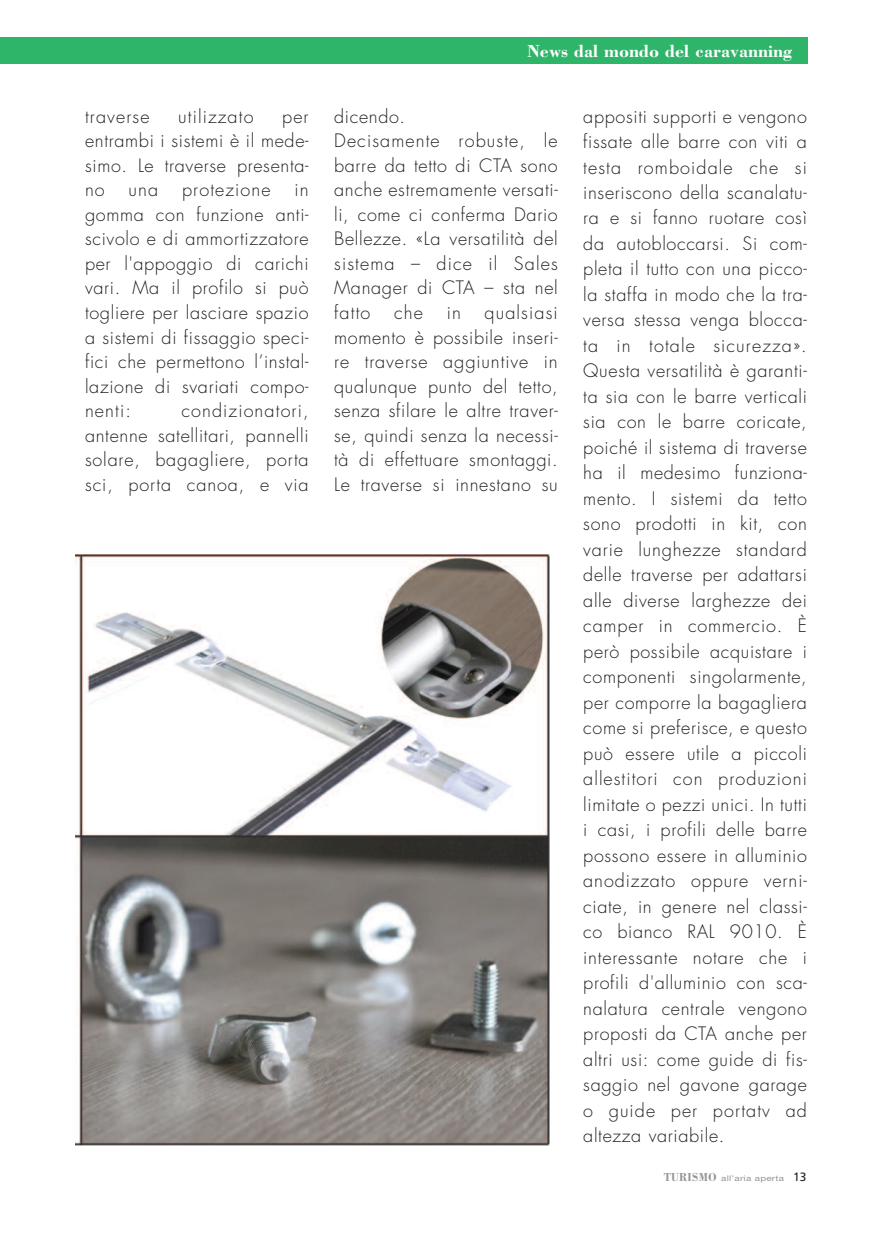
<style>
.page{position:relative;width:893px;height:1234px;background:#fff}
.page>*{position:absolute;margin:0;border:0;box-sizing:border-box;transform-origin:0 0}
.t1{font:300 18px/25.5px "Futura";letter-spacing:.035em;color:#231f20;text-align:justify}
.t2{font:300 18px "Futura";letter-spacing:.06em;color:#231f20}
.t3{font:700 18px "Bodoni";color:#fff}
.t4{font:7.8px "Helvetica Neue";letter-spacing:.03em;color:#939598;scale:1.25 1}
.s1{font-family:"Bodoni";font-weight:700;font-size:12px}
.s2{font-family:"Frutiger";font-size:12px;color:#231f20}
</style>
<div class="page">
<div style="left:0;top:38px;width:808px;height:26px;background:#2fb569"></div>
<img style="left:76px;top:554px;width:473px;height:591px">
<p class="t2" style="left:85px;top:108px;width:66px">traverse</p>
<p class="t2" style="left:178px;top:108px;width:77px">utilizzato</p>
<p class="t1" style="left:85px;top:105px;width:225px;line-height:24.6px;text-indent:197px">per entrambi i sistemi è il mede&shy;simo. Le traverse presenta&shy;no</p>
<p class="t1" style="left:85px;top:179px;width:225px;line-height:24.6px;text-indent:209px">in gomma con funzione anti&shy;scivolo e di ammortizzatore per l'appoggio di carichi vari. Ma il profilo si può togliere per lasciare spazio a sistemi di fissaggio speci&shy;fici che permettono l’instal&shy;lazione di svariati compo&shy;nenti:</p>
<p class="t1" style="left:129px;top:178px;width:31px">una</p>
<p class="t2" style="left:182px;top:181px;width:90px">protezione</p>
<p class="t1" style="left:85px;top:400px;width:225px;line-height:24.6px;text-indent:96px">condizionatori, antenne satellitari, pannelli solare, bagagliere, porta sci, porta canoa, e via</p>
<p class="t3" style="left:527px;top:40px;width:267px">News dal mondo del caravanning</p>
<p class="t1" style="left:334px;top:105px;width:225px;line-height:24.6px;text-align:left">dicendo.<br>Decisamente robuste, le barre da tetto di CTA sono anche estremamente versati&shy;li, come ci conferma Dario<br>Bellezze. «La versatilità del sistema – dice il Sales<br>Manager di CTA – sta nel fatto</p>
<p class="t1" style="left:334px;top:301px;width:225px;line-height:24.6px;text-indent:150px">qualsiasi momento è possibile inseri&shy;re traverse aggiuntive in qualunque punto del tetto, senza sfilare le altre traver&shy;se, quindi senza la necessi&shy;tà di effettuare smontaggi.<br>Le traverse si innestano su</p>
<p class="t1" style="left:394px;top:301px;width:30px">che</p>
<p class="t1" style="left:447px;top:301px;width:16px">in</p>
<p class="t1" style="left:583px;top:105px;width:225px">appositi supporti e vengono fissate alle barre con viti a testa romboidale che si inseriscono della scanalatu&shy;ra e si fanno ruotare così da autobloccarsi. Si com&shy;pleta il tutto con una picco&shy;la staffa in modo che la tra&shy;versa stessa venga blocca&shy;ta in totale sicurezza».<br>Questa versatilità è garanti&shy;ta sia con le barre verticali sia con le barre coricate, poiché il sistema di traverse ha il medesimo funziona&shy;mento. I sistemi da tetto sono prodotti in kit, con varie lunghezze standard delle traverse per adattarsi alle diverse larghezze dei camper in commercio. È però possibile acquistare i componenti singolarmente, per comporre la bagagliera come si preferisce, e questo può essere utile a piccoli allestitori con produzioni limitate o pezzi unici. In tutti i casi, i profili delle barre possono essere in alluminio anodizzato oppure verni&shy;ciate, in genere nel classi&shy;co bianco RAL 9010. È interessante notare che i profili d'alluminio con sca&shy;nalatura centrale vengono proposti da CTA anche per altri usi: come guide di fis&shy;saggio nel gavone garage o guide per portatv ad altezza variabile.</p>
<p class="t4" style="left:664px;top:1172px;width:115px"><span class="s1">TURISMO</span> all’aria aperta <span class="s2">13</span></p>
</div>
